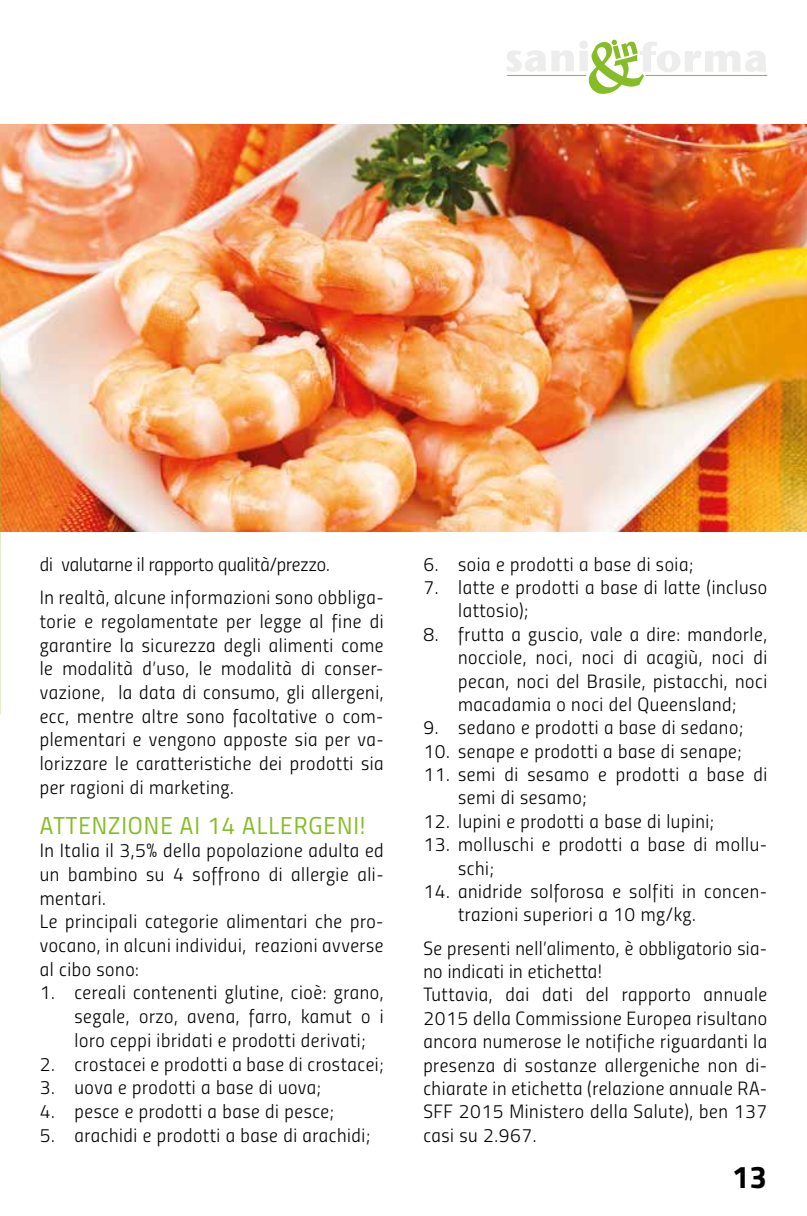
<style>
.page{position:relative;width:807px;height:1216px;background:#fff}
.page>*{position:absolute;margin:0;border:0;box-sizing:border-box;transform-origin:0 0}
.t1{font:31.5px "Titillium Bold Upright";color:#000}
.t2{font:24.5px "Titillium Regular Upright";letter-spacing:.04em;color:#86bc25}
.t3{font:19.25px/23.4px "Titillium Light Upright";letter-spacing:.03em;color:#000}
</style>
<div class="page">
<img style="left:0;top:124px;width:806px;height:407px">
<svg style="left:506px;top:40px;width:260px;height:54px"></svg>
<p class="t3" style="left:40px;top:546px;width:345px;line-height:33.6px">di valutarne il rapporto qualità/prezzo.<br>In realtà, alcune informazioni sono obbliga-</p>
<p class="t3" style="left:40px;top:608px;width:345px;text-align:justify">torie e regolamentate per legge al fine di garantire la sicurezza degli alimenti come le modalità d’uso, le modalità di conser&shy;vazione, la data di consumo, gli allergeni, ecc, mentre altre sono facoltative o com&shy;plementari e vengono apposte sia per va&shy;lorizzare le caratteristiche dei prodotti sia per ragioni di marketing.</p>
<p class="t2" style="left:40px;top:807px;width:327px">ATTENZIONE AI 14 ALLERGENI!</p>
<p class="t3" style="left:40px;top:837px;width:345px">In Italia il 3,5% della popolazione adulta ed un bambino su 4 soffrono di allergie ali&shy;mentari.<br>Le principali categorie alimentari che pro&shy;vocano, in alcuni individui, reazioni avverse al cibo sono:</p>
<p class="t3" style="left:74px;top:979px;width:310px;text-align:justify;text-indent:-35px">1. cereali contenenti glutine, cioè: grano, segale, orzo, avena, farro, kamut o i loro ceppi ibridati e prodotti derivati;</p>
<p class="t3" style="left:40px;top:1051px;width:345px">2. crostacei e prodotti a base di crostacei;</p>
<p class="t3" style="left:40px;top:1074px;width:283px">3. uova e prodotti a base di uova;</p>
<p class="t3" style="left:40px;top:1098px;width:296px">4. pesce e prodotti a base di pesce;</p>
<p class="t3" style="left:40px;top:1122px;width:332px">5. arachidi e prodotti a base di arachidi;</p>
<p class="t3" style="left:423px;top:551px;width:271px">6. soia e prodotti a base di soia;</p>
<p class="t3" style="left:458px;top:574px;width:310px;text-indent:-35px">7. latte e prodotti a base di latte (incluso lattosio);</p>
<p class="t3" style="left:458px;top:621px;width:310px;text-align:justify;text-indent:-35px">8. frutta a guscio, vale a dire: mandorle, nocciole, noci, noci di acagiù, noci di pecan, noci del Brasile, pistacchi, noci macadamia o noci del Queensland;</p>
<p class="t3" style="left:423px;top:715px;width:321px">9. sedano e prodotti a base di sedano;</p>
<p class="t3" style="left:423px;top:738px;width:320px">10. senape e prodotti a base di senape;</p>
<p class="t3" style="left:458px;top:761px;width:310px;text-indent:-35px">11. semi di sesamo e prodotti a base di semi di sesamo;</p>
<p class="t3" style="left:423px;top:808px;width:292px">12. lupini e prodotti a base di lupini;</p>
<p class="t3" style="left:458px;top:831px;width:310px;text-indent:-35px">13. molluschi e prodotti a base di mollu&shy;schi;</p>
<p class="t3" style="left:458px;top:878px;width:310px;text-indent:-35px">14. anidride solforosa e solfiti in concen&shy;trazioni superiori a 10 mg/kg.</p>
<p class="t3" style="left:423px;top:935px;width:345px">Se presenti nell’alimento, è obbligatorio sia&shy;no indicati in etichetta!<br>Tuttavia, dai dati del rapporto annuale 2015 della Commissione Europea risultano ancora numerose le notifiche riguardanti la presenza di sostanze allergeniche non di&shy;chiarate in etichetta (relazione annuale RA-SFF 2015 Ministero della Salute), ben 137 casi su 2.967.</p>
<h1 class="t1" style="left:731px;top:1152px;width:37px">13</h1>
</div>
